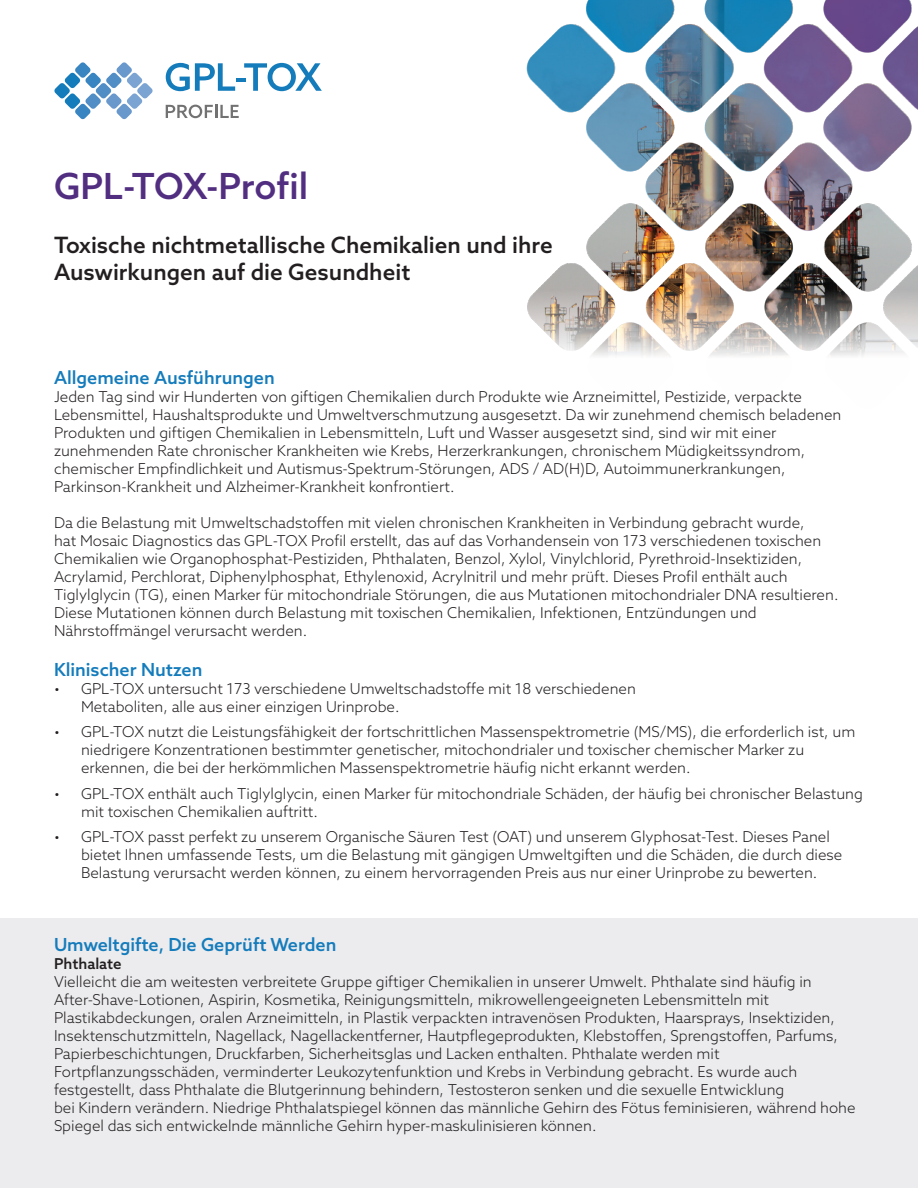
<style>
.page{position:relative;width:918px;height:1188px;background:#fff}
.page>*{position:absolute;margin:0;border:0;box-sizing:border-box;transform-origin:0 0}
.MDX_Purple_Headline_-_24pt{font:500 36px "Azo Sans";letter-spacing:-.01em;color:#522e81}
.MDX_Purple_Headline_-_24pt-2{font:500 22.5px/27px "Azo Sans";color:#231f20}
.MDX_Subhead_-_12pt_-_Color_Test_Specific{font:500 18px "Azo Sans";color:#157cbc}
.MDX_Body_Copy_-_10pt{font:300 15px/18px "Azo Sans";color:#231f20}
.MDX_Body_Copy_-_10pt-2{font:500 15px "Azo Sans";color:#231f20}
</style>
<div class="page">
<img style="left:526px;top:0;width:392px;height:356px">
<div style="left:0;top:919px;width:918px;height:269px;background:#ececee"></div>
<svg style="left:54px;top:62px;width:99px;height:57px"></svg>
<svg style="left:166px;top:63px;width:156px;height:28px"></svg>
<svg style="left:166px;top:105px;width:73px;height:13px"></svg>
<p class="MDX_Purple_Headline_-_24pt" style="left:54px;top:162px;width:256px">GPL-TOX-Profil</p>
<p class="MDX_Purple_Headline_-_24pt-2" style="left:54px;top:231px;width:500px">Toxische nichtmetallische Chemikalien und ihre<br>Auswirkungen auf die Gesundheit</p>
<p class="MDX_Subhead_-_12pt_-_Color_Test_Specific" style="left:54px;top:366px;width:222px">Allgemeine Ausführungen</p>
<p class="MDX_Body_Copy_-_10pt" style="left:54px;top:388px;width:789px">Jeden Tag sind wir Hunderten von giftigen Chemikalien durch Produkte wie Arzneimittel, Pestizide, verpackte Lebensmittel, Haushaltsprodukte und Umweltverschmutzung ausgesetzt. Da wir zunehmend chemisch beladenen Produkten und giftigen Chemikalien in Lebensmitteln, Luft und Wasser ausgesetzt sind, sind wir mit einer zunehmenden Rate chronischer Krankheiten wie Krebs, Herzerkrankungen, chronischem Müdigkeitssyndrom, chemischer Empfindlichkeit und Autismus-Spektrum-Störungen, ADS / AD(H)D, Autoimmunerkrankungen, Parkinson-Krankheit und Alzheimer-Krankheit konfrontiert.</p>
<p class="MDX_Body_Copy_-_10pt" style="left:54px;top:514px;width:786px">Da die Belastung mit Umweltschadstoffen mit vielen chronischen Krankheiten in Verbindung gebracht wurde,<br>hat Mosaic Diagnostics das GPL-TOX Profil erstellt, das auf das Vorhandensein von 173 verschiedenen toxischen Chemikalien wie Organophosphat-Pestiziden, Phthalaten, Benzol, Xylol, Vinylchlorid, Pyrethroid-Insektiziden, Acrylamid, Perchlorat, Diphenylphosphat, Ethylenoxid, Acrylnitril und mehr prüft. Dieses Profil enthält auch Tiglylglycin (TG), einen Marker für mitochondriale Störungen, die aus Mutationen mitochondrialer DNA resultieren.<br>Diese Mutationen können durch Belastung mit toxischen Chemikalien, Infektionen, Entzündungen und Nährstoffmängel verursacht werden.</p>
<p class="MDX_Subhead_-_12pt_-_Color_Test_Specific" style="left:54px;top:658px;width:150px">Klinischer Nutzen</p>
<p class="MDX_Body_Copy_-_10pt" style="left:81px;top:679px;width:556px;text-indent:-27px">• GPL-TOX untersucht 173 verschiedene Umweltschadstoffe mit 18 verschiedenen<br>Metaboliten, alle aus einer einzigen Urinprobe.</p>
<p class="MDX_Body_Copy_-_10pt" style="left:81px;top:723px;width:776px;text-indent:-27px">• GPL-TOX nutzt die Leistungsfähigkeit der fortschrittlichen Massenspektrometrie (MS/MS), die erforderlich ist, um niedrigere Konzentrationen bestimmter genetischer, mitochondrialer und toxischer chemischer Marker zu erkennen, die bei der herkömmlichen Massenspektrometrie häufig nicht erkannt werden.</p>
<p class="MDX_Body_Copy_-_10pt" style="left:81px;top:784px;width:784px;text-indent:-27px">• GPL-TOX enthält auch Tiglylglycin, einen Marker für mitochondriale Schäden, der häufig bei chronischer Belastung mit toxischen Chemikalien auftritt.</p>
<p class="MDX_Body_Copy_-_10pt" style="left:81px;top:828px;width:763px;text-indent:-27px">• GPL-TOX passt perfekt zu unserem Organische Säuren Test (OAT) und unserem Glyphosat-Test. Dieses Panel bietet Ihnen umfassende Tests, um die Belastung mit gängigen Umweltgiften und die Schäden, die durch diese<br>Belastung verursacht werden können, zu einem hervorragenden Preis aus nur einer Urinprobe zu bewerten.</p>
<p class="MDX_Subhead_-_12pt_-_Color_Test_Specific" style="left:54px;top:932px;width:284px">Umweltgifte, Die Geprüft Werden</p>
<p class="MDX_Body_Copy_-_10pt-2" style="left:54px;top:953px;width:69px">Phthalate</p>
<p class="MDX_Body_Copy_-_10pt" style="left:54px;top:972px;width:803px">Vielleicht die am weitesten verbreitete Gruppe giftiger Chemikalien in unserer Umwelt. Phthalate sind häufig in After-Shave-Lotionen, Aspirin, Kosmetika, Reinigungsmitteln, mikrowellengeeigneten Lebensmitteln mit Plastikabdeckungen, oralen Arzneimitteln, in Plastik verpackten intravenösen Produkten, Haarsprays, Insektiziden, Insektenschutzmitteln, Nagellack, Nagellackentferner, Hautpflegeprodukten, Klebstoffen, Sprengstoffen, Parfums, Papierbeschichtungen, Druckfarben, Sicherheitsglas und Lacken enthalten. Phthalate werden mit Fortpflanzungsschäden, verminderter Leukozytenfunktion und Krebs in Verbindung gebracht. Es wurde auch festgestellt, dass Phthalate die Blutgerinnung behindern, Testosteron senken und die sexuelle Entwicklung<br>bei Kindern verändern. Niedrige Phthalatspiegel können das männliche Gehirn des Fötus feminisieren, während hohe Spiegel das sich entwickelnde männliche Gehirn hyper-maskulinisieren können.</p>
</div>
